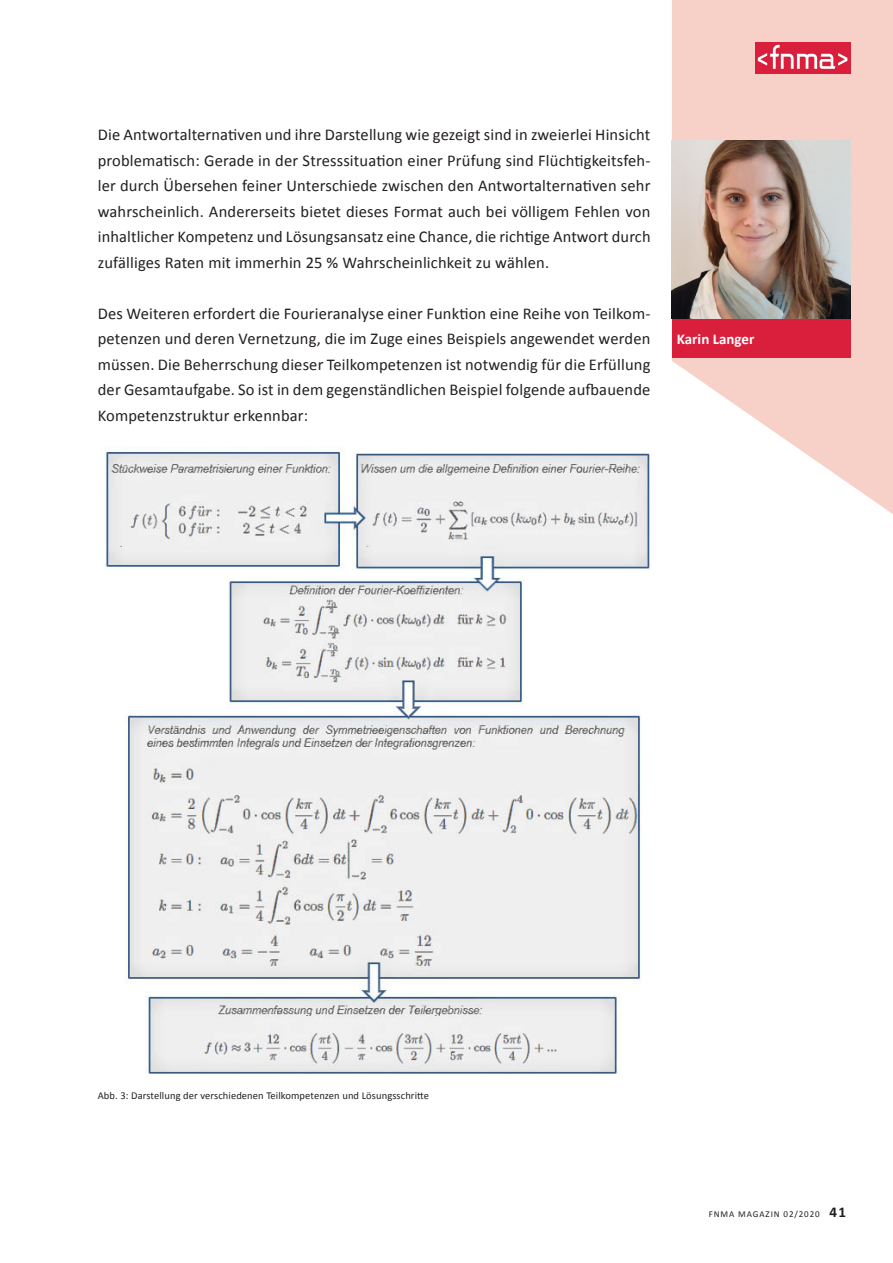
<style>
.page{position:relative;width:893px;height:1263px;background:#fff}
.page>*{position:absolute;margin:0;border:0;box-sizing:border-box;transform-origin:0 0}
.Body_1{font:16.5px/25.5px "Calibri";letter-spacing:.01em;color:#231f20;text-align:justify}
.t1{font:700 15px "Calibri";color:#fff}
.t2{font:10.5px "Calibri";letter-spacing:.01em;color:#231f20}
.t3{font:9px "Calibri";letter-spacing:.1em;color:#231f20}
.s1{font-weight:700;font-size:15px}
</style>
<div class="page">
<svg style="left:672px;top:0;width:221px;height:514px;fill:#f7d1c7"></svg>
<img style="left:104px;top:446px;width:547px;height:628px">
<div style="left:672px;top:319px;width:178px;height:38px;background:#da1f3d"></div>
<img style="left:672px;top:140px;width:178px;height:179px">
<div style="left:755px;top:43px;width:95px;height:31px;background:#da1f3d"></div>
<svg style="left:758px;top:45px;width:89px;height:24px"></svg>
<p class="Body_1" style="left:98px;top:121px;width:554px">Die Antwortalternativen und ihre Darstellung wie gezeigt sind in zweierlei Hinsicht problematisch: Gerade in der Stresssituation einer Prüfung sind Flüchtigkeitsfeh&shy;ler durch Übersehen feiner Unterschiede zwischen den Antwortalternativen sehr wahrscheinlich. Andererseits bietet dieses Format auch bei völligem Fehlen von inhaltlicher Kompetenz und Lösungsansatz eine Chance, die richtige Antwort durch zufälliges Raten mit immerhin 25 % Wahrscheinlichkeit zu wählen.</p>
<p class="Body_1" style="left:98px;top:300px;width:554px">Des Weiteren erfordert die Fourieranalyse einer Funktion eine Reihe von Teilkom&shy;petenzen und deren Vernetzung, die im Zuge eines Beispiels angewendet werden müssen. Die Beherrschung dieser Teilkompetenzen ist notwendig für die Erfüllung der Gesamtaufgabe. So ist in dem gegenständlichen Beispiel folgende aufbauende Kompetenzstruktur erkennbar:</p>
<p class="t1" style="left:677px;top:330px;width:79px">Karin Langer</p>
<p class="t2" style="left:98px;top:1089px;width:333px">Abb. 3: Darstellung der verschiedenen Teilkompetenzen und Lösungsschritte</p>
<p class="t3" style="left:709px;top:1208px;width:139px">FNMA MAGAZIN 02/2020 <span class="s1">41</span></p>
</div>
